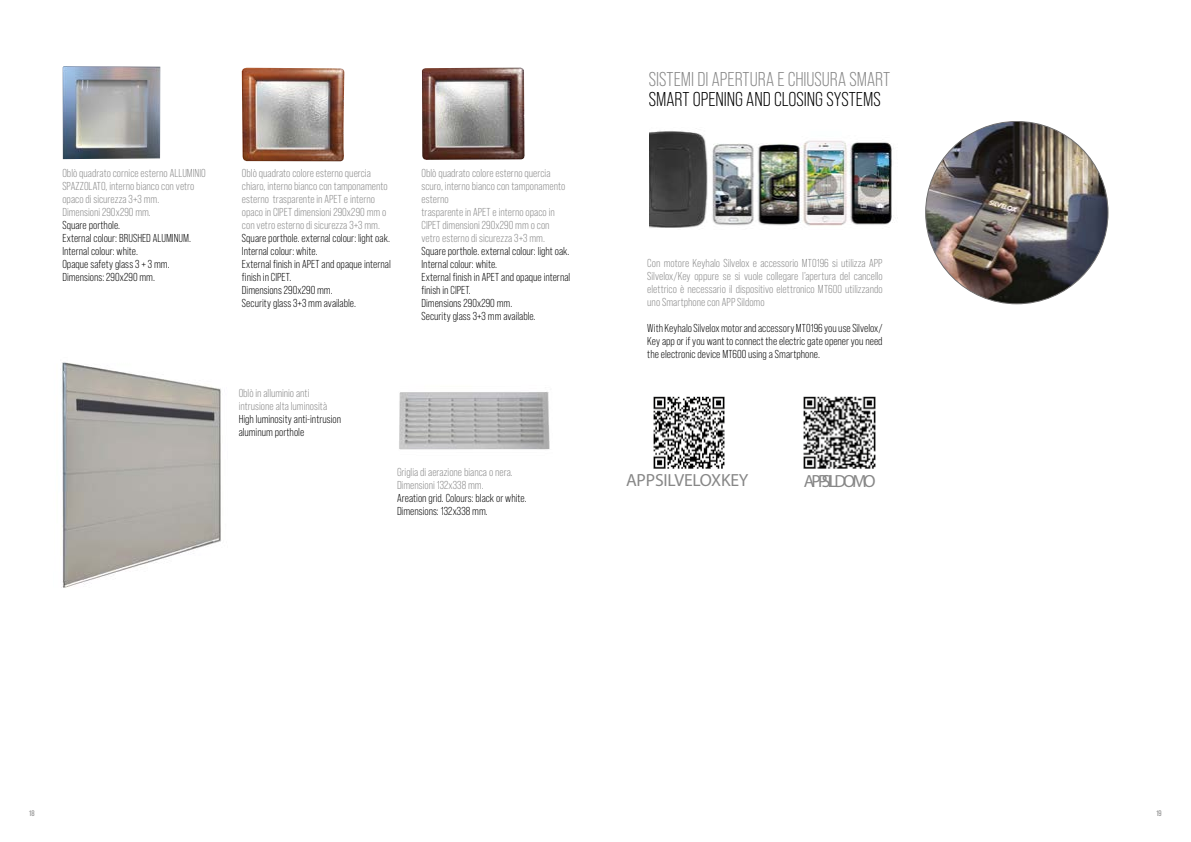
<style>
.page{position:relative;width:1191px;height:842px;background:#fff}
.page>*{position:absolute;margin:0;border:0;box-sizing:border-box;transform-origin:0 0}
.t1{font:20px "Bebas Neue Pro";color:#878787}
.t2{font:20px "Bebas Neue Pro";color:#000}
.t3{font:17.6px "Myriad Pro";letter-spacing:-.015em;color:#878787}
.t4{font:17.6px "Myriad Pro";letter-spacing:-.165em;color:#878787}
.t5{font:11.5px/13px "Bebas Neue Pro";color:#878787}
.t6{font:11.5px/13px "Bebas Neue Pro";color:#000}
.t7{font:8px "Bebas Neue Pro";color:#878787}
</style>
<div class="page">
<img style="left:63px;top:66px;width:97px;height:93px">
<img style="left:241px;top:67px;width:104px;height:95px">
<img style="left:422px;top:68px;width:103px;height:92px">
<img style="left:399px;top:392px;width:151px;height:58px">
<img style="left:60px;top:362px;width:161px;height:226px">
<img style="left:925px;top:121px;width:183px;height:183px;border-radius:91px">
<img style="left:650px;top:131px;width:242px;height:97px">
<img style="left:803px;top:396px;width:73px;height:73px">
<img style="left:653px;top:396px;width:72px;height:73px">
<p class="t5" style="left:62px;top:167px;width:145px">Oblò quadrato cornice esterno ALLUMINIO<br>SPAZZOLATO, interno bianco con vetro opaco di sicurezza 3+3 mm.<br>Dimensioni 290x290 mm.</p>
<p class="t6" style="left:62px;top:219px;width:130px">Square porthole.<br>External colour: BRUSHED ALUMINUM.<br>Internal colour: white.<br>Opaque safety glass 3 + 3 mm.<br>Dimensions: 290x290 mm.</p>
<p class="t5" style="left:242px;top:167px;width:147px">Oblò quadrato colore esterno quercia chiaro, interno bianco con tamponamento esterno trasparente in APET e interno opaco in CIPET dimensioni 290x290 mm o con vetro esterno di sicurezza 3+3 mm.</p>
<p class="t6" style="left:242px;top:232px;width:150px">Square porthole. external colour: light oak.<br>Internal colour: white.<br>External finish in APET and opaque internal finish in CIPET.<br>Dimensions 290x290 mm.<br>Security glass 3+3 mm available.</p>
<p class="t5" style="left:239px;top:387px;width:90px">Oblò in alluminio anti intrusione alta luminosità</p>
<p class="t6" style="left:239px;top:413px;width:104px">High luminosity anti-intrusion aluminum porthole</p>
<p class="t5" style="left:421px;top:167px;width:145px">Oblò quadrato colore esterno quercia scuro, interno bianco con tamponamento esterno<br>trasparente in APET e interno opaco in<br>CIPET dimensioni 290x290 mm o con vetro esterno di sicurezza 3+3 mm.</p>
<p class="t6" style="left:421px;top:245px;width:150px">Square porthole. external colour: light oak.<br>Internal colour: white.<br>External finish in APET and opaque internal finish in CIPET.<br>Dimensions 290x290 mm.<br>Security glass 3+3 mm available.</p>
<p class="t5" style="left:397px;top:465px;width:117px">Griglia di aerazione bianca o nera.<br>Dimensioni 132x338 mm.</p>
<p class="t6" style="left:397px;top:491px;width:131px">Areation grid. Colours: black or white.<br>Dimensions: 132x338 mm.</p>
<h1 class="t1" style="left:648px;top:68px;width:243px">SISTEMI DI APERTURA E CHIUSURA SMART</h1>
<h1 class="t2" style="left:648px;top:88px;width:233px">SMART OPENING AND CLOSING SYSTEMS</h1>
<p class="t5" style="left:647px;top:257px;width:237px;text-align:justify">Con motore Keyhalo Silvelox e accessorio MT0196 si utilizza APP Silvelox/Key oppure se si vuole collegare l’apertura del cancello elettrico è necessario il dispositivo elettronico MT600 utilizzando uno Smartphone con APP Sildomo</p>
<p class="t6" style="left:647px;top:322px;width:237px;text-align:justify">With Keyhalo Silvelox motor and accessory MT0196 you use Silvelox/ Key app or if you want to connect the electric gate opener you need the electronic device MT600 using a Smartphone.</p>
<h2 class="t3" style="left:626px;top:469px;width:124px">APP SILVELOX KEY</h2>
<h2 class="t4" style="left:803px;top:470px;width:73px">APP SILDOMO</h2>
<p class="t7" style="left:29px;top:809px;width:7px">18</p>
<p class="t7" style="left:1156px;top:809px;width:7px">19</p>
</div>
